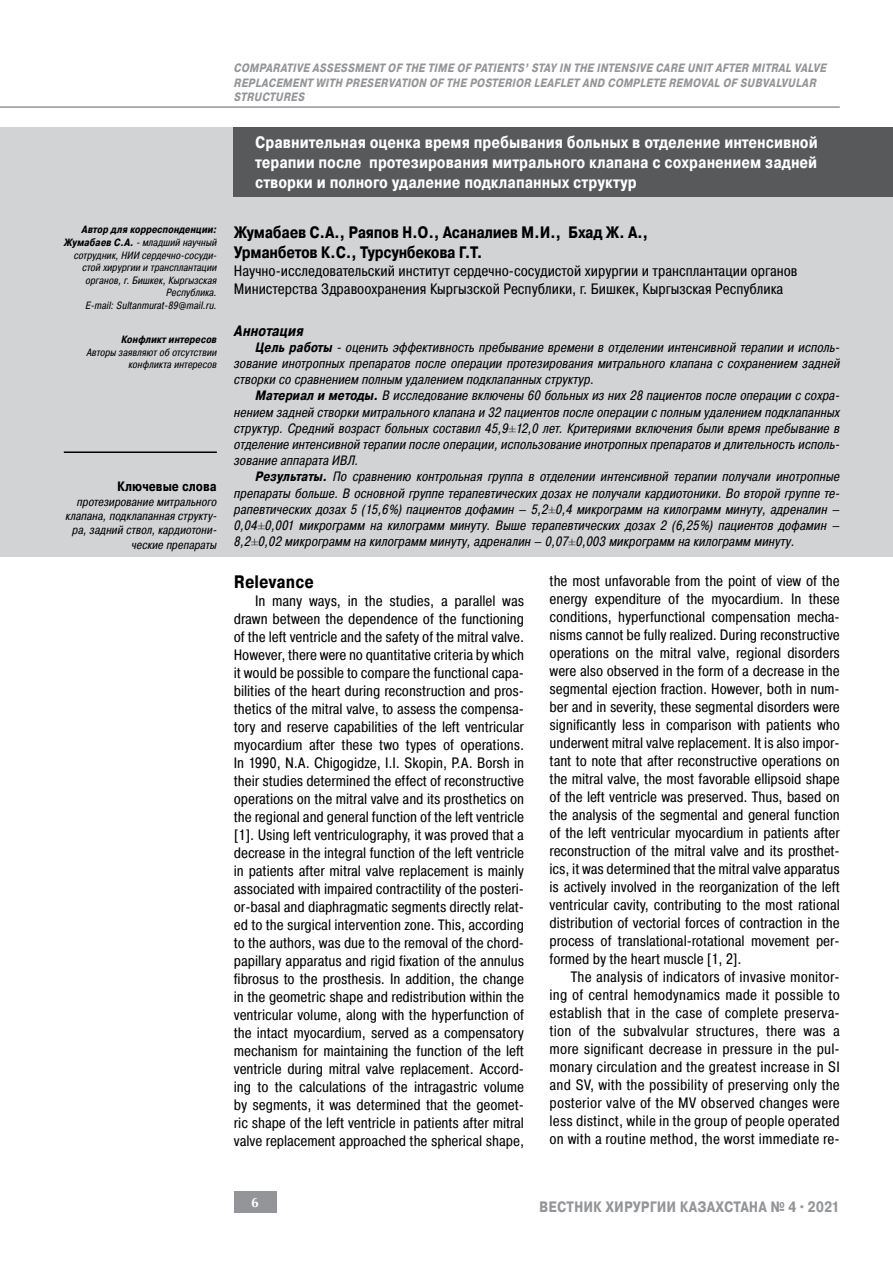
<style>
.page{position:relative;width:893px;height:1276px;background:#fff}
.page>*{position:absolute;margin:0;border:0;box-sizing:border-box;transform-origin:0 0}
.t1{font:700 18px "Pragmatica Cond I";color:#000}
.t2{font:700 16.5px/19.8px "Pragmatica Cond I";color:#fff;text-align:justify}
.t3{font:700 16.5px/20.4px "Pragmatica Cond I";letter-spacing:-.02em;color:#000}
.t4{font:15px/18px "Pragmatica Cond I";color:#000;text-align:justify}
.t5{font:700 15px "Pragmatica Cond I";color:#939598}
.t6{font:italic 700 15px "Pragmatica Cond I";color:#000}
.t7{font:italic 13.5px/16.2px "Pragmatica Cond I";color:#000;text-align:justify}
.t8{font:700 13.5px "Pragmatica Cond I";color:#000}
.t9{font:700 13.5px "AG Opus";color:#fff}
.t10{font:italic 700 12px/14.4px "Pragmatica Cond I";color:#939598}
.t11{font:italic 12px/14.4px "Pragmatica Cond I";color:#000;text-align:right}
.t12{font:italic 10.5px/12.6px "Pragmatica Cond I";color:#000;text-align:right}
.t13{font:italic 700 10.5px "Pragmatica Cond I";color:#000}
.s1{font-weight:700}
.s2{font-family:"Times New Roman"}
</style>
<div class="page">
<div style="left:234px;top:1191px;width:42px;height:21px;background:#939598"></div>
<hr style="left:0;top:106px;width:840px;height:2px;background:#939598">
<div style="left:0;top:128px;width:893px;height:429px;background:#d1d3d4"></div>
<div style="left:234px;top:128px;width:659px;height:69px;background:#58595b"></div>
<hr style="left:64px;top:451px;width:153px;height:2px;background:#000">
<p class="t12" style="left:64px;top:224px;width:155px"><span class="s1">Автор для корреспонденции:<br>Жумабаев С.А.</span> - младший научный сотрудник, НИИ сердечно-сосуди&shy;стой хирургии и трансплантации органов, г. Бишкек, Кыргызская<br>Республика.<br>E-mail: Sultanmurat-89@mail.ru.</p>
<p class="t13" style="left:121px;top:334px;width:97px">Конфликт интересов</p>
<p class="t12" style="left:86px;top:346px;width:132px">Авторы заявляют об отсутствии конфликта интересов</p>
<p class="t8" style="left:117px;top:479px;width:101px">Ключевые слова</p>
<p class="t11" style="left:65px;top:494px;width:153px">протезирование митрального клапана, подклапанная структу&shy;ра, задний ствол, кардиотони&shy;ческие препараты</p>
<p class="t10" style="left:234px;top:61px;width:594px">COMPARATIVE ASSESSMENT OF THE TIME OF PATIENTS’ STAY IN THE INTENSIVE CARE UNIT AFTER MITRAL VALVE<br>REPLACEMENT WITH PRESERVATION OF THE POSTERIOR LEAFLET AND COMPLETE REMOVAL OF SUBVALVULAR<br>STRUCTURES</p>
<p class="t2" style="left:255px;top:132px;width:564px">Сравнительная оценка время пребывания больных в отделение интенсивной терапии после протезирования митрального клапана с сохранением задней створки и полного удаление подклапанных структур</p>
<p class="t3" style="left:234px;top:222px;width:416px">Жумабаев С.А., Раяпов Н.О., Асаналиев М.И., Бхад Ж. А.,<br>Урманбетов К.С., Турсунбекова Г.Т.</p>
<p class="t4" style="left:234px;top:262px;width:565px">Научно-исследовательский институт сердечно-сосудистой хирургии и трансплантации органов<br>Министерства Здравоохранения Кыргызской Республики, г. Бишкек, Кыргызская Республика</p>
<p class="t6" style="left:234px;top:322px;width:71px">Аннотация</p>
<p class="t7" style="left:234px;top:339px;width:607px;text-indent:21px"><span class="s1">Цель работы</span> - оценить эффективность пребывание времени в отделении интенсивной терапии и исполь&shy;зование инотропных препаратов после операции протезирования митрального клапана с сохранением задней створки со сравнением полным удалением подклапанных структур.</p>
<p class="t7" style="left:234px;top:388px;width:607px;text-indent:21px"><span class="s1">Материал и методы.</span> В исследование включены 60 больных из них 28 пациентов после операции с сохра&shy;нением задней створки митрального клапана и 32 пациентов после операции с полным удалением подклапанных структур. Средний возраст больных составил 45,9<span class="s2">±</span>12,0 лет. Критериями включения были время пребывание в отделение интенсивной терапии после операции, использование инотропных препаратов и длительность исполь&shy;зование аппарата ИВЛ.</p>
<p class="t7" style="left:234px;top:469px;width:607px;text-indent:21px"><span class="s1">Результаты.</span> По сравнению контрольная группа в отделении интенсивной терапии получали инотропные препараты больше. В основной группе терапевтических дозах не получали кардиотоники. Во второй группе те&shy;рапевтических дозах 5 (15,6%) пациентов дофамин – 5,2<span class="s2">±</span>0,4 микрограмм на килограмм минуту, адреналин – 0,04<span class="s2">±</span>0,001 микрограмм на килограмм минуту. Выше терапевтических дозах 2 (6,25%) пациентов дофамин – 8,2<span class="s2">±</span>0,02 микрограмм на килограмм минуту, адреналин – 0,07<span class="s2">±</span>0,003 микрограмм на килограмм минуту.</p>
<p class="t1" style="left:234px;top:572px;width:81px">Relevance</p>
<p class="t4" style="left:234px;top:592px;width:292px;text-indent:21px">In many ways, in the studies, a parallel was drawn between the dependence of the functioning of the left ventricle and the safety of the mitral valve.<br>However, there were no quantitative criteria by which it would be possible to compare the functional capa&shy;bilities of the heart during reconstruction and pros&shy;thetics of the mitral valve, to assess the compensa&shy;tory and reserve capabilities of the left ventricular myocardium after these two types of operations.<br>In 1990, N.A. Chigogidze, I.I. Skopin, P.A. Borsh in their studies determined the effect of reconstructive operations on the mitral valve and its prosthetics on the regional and general function of the left ventricle [1]. Using left ventriculography, it was proved that a decrease in the integral function of the left ventricle in patients after mitral valve replacement is mainly associated with impaired contractility of the posteri&shy;or-basal and diaphragmatic segments directly relat&shy;ed to the surgical intervention zone. This, according to the authors, was due to the removal of the chord&shy;papillary apparatus and rigid fixation of the annulus fibrosus to the prosthesis. In addition, the change in the geometric shape and redistribution within the ventricular volume, along with the hyperfunction of the intact myocardium, served as a compensatory mechanism for maintaining the function of the left ventricle during mitral valve replacement. Accord&shy;ing to the calculations of the intragastric volume by segments, it was determined that the geomet&shy;ric shape of the left ventricle in patients after mitral valve replacement approached the spherical shape,</p>
<p class="t4" style="left:550px;top:572px;width:292px">the most unfavorable from the point of view of the energy expenditure of the myocardium. In these conditions, hyperfunctional compensation mecha&shy;nisms cannot be fully realized. During reconstructive operations on the mitral valve, regional disorders were also observed in the form of a decrease in the segmental ejection fraction. However, both in num&shy;ber and in severity, these segmental disorders were significantly less in comparison with patients who underwent mitral valve replacement. It is also impor&shy;tant to note that after reconstructive operations on the mitral valve, the most favorable ellipsoid shape of the left ventricle was preserved. Thus, based on the analysis of the segmental and general function of the left ventricular myocardium in patients after reconstruction of the mitral valve and its prosthet&shy;ics, it was determined that the mitral valve apparatus is actively involved in the reorganization of the left ventricular cavity, contributing to the most rational distribution of vectorial forces of contraction in the process of translational-rotational movement per&shy;formed by the heart muscle [1, 2].</p>
<p class="t4" style="left:550px;top:968px;width:292px;text-indent:21px">The analysis of indicators of invasive monitor&shy;ing of central hemodynamics made it possible to establish that in the case of complete preserva&shy;tion of the subvalvular structures, there was a more significant decrease in pressure in the pul&shy;monary circulation and the greatest increase in SI and SV, with the possibility of preserving only the posterior valve of the MV observed changes were less distinct, while in the group of people operated on with a routine method, the worst immediate re-</p>
<p class="t9" style="left:251px;top:1194px;width:9px">6</p>
<p class="t5" style="left:539px;top:1198px;width:302px">ВЕСТНИК ХИРУРГИИ КАЗАХСТАНА № 4•2021</p>
</div>
